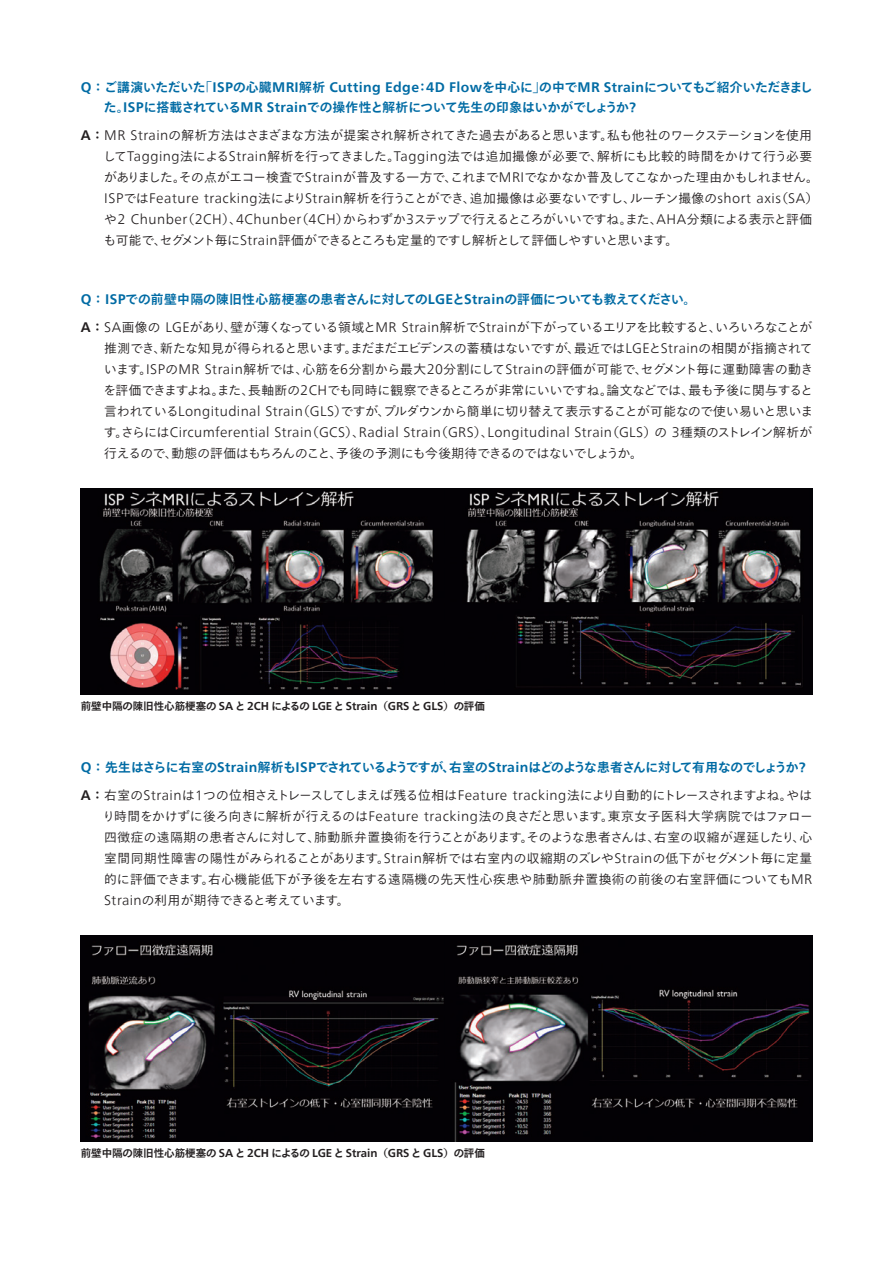
<style>
.page{position:relative;width:893px;height:1263px;background:#fff}
.page>*{position:absolute;margin:0;border:0;box-sizing:border-box;transform-origin:0 0}
.t1{font:300 13.8px "Neue Frutiger World";letter-spacing:.03em;color:#231f20}
.t2{font:700 13.8px "Neue Frutiger World";letter-spacing:.03em;color:#006ba4}
.t3{font:300 12.75px/21px "Tazugane Gothic Std N";letter-spacing:-.015em;color:#231f20}
.t4{font:300 12.75px/28px "Tazugane Gothic Std N";letter-spacing:-.04em;color:#231f20}
.t5{font:300 12.75px "Tazugane Gothic Std N";letter-spacing:-.045em;color:#231f20}
.t6{font:300 12.75px/21px "Tazugane Gothic Std N";letter-spacing:.035em;color:#231f20}
.t7{font:300 12.75px "Tazugane Gothic Std N";letter-spacing:.005em;color:#231f20}
.t8{font:700 12.75px "Tazugane Gothic Std N";letter-spacing:-.025em;color:#006ba4}
.t9{font:300 12.75px/21px "Tazugane Gothic Std N";letter-spacing:.015em;color:#231f20}
.t10{font:700 12.75px "Tazugane Gothic Std N";color:#006ba4}
.t11{font:300 12.75px "Tazugane Gothic Std N";letter-spacing:-.055em;color:#231f20}
.t12{font:700 12.75px "Tazugane Gothic Std N";letter-spacing:-.055em;color:#006ba4}
.t13{font:700 12.75px "Tazugane Gothic Std N";letter-spacing:-.06em;color:#006ba4}
.t14{font:300 12.75px "Tazugane Gothic Std N";letter-spacing:.025em;color:#231f20}
.t15{font:300 12.75px "Tazugane Gothic Std N";letter-spacing:.03em;color:#231f20}
.t16{font:300 12.75px "Tazugane Gothic Std N";letter-spacing:-.07em;color:#231f20}
.t17{font:700 10.5px "Tazugane Gothic Std N";color:#231f20}
.s1{font-family:"Neue Frutiger World";font-size:13.8px}
.s2{font-family:"Tazugane Gothic Std N";font-size:12.75px}
.s3{font-weight:700;color:#006ba4}
.s4{font-family:"Neue Frutiger World";font-weight:700;font-size:13.8px}
.s5{font-weight:700}
.s6{font-family:"Neue Frutiger World";font-size:11.4px}
.s7{font-family:"Tazugane Gothic Std N";font-weight:700;font-size:12.75px}
</style>
<div class="page">
<img style="left:81px;top:488px;width:364px;height:206px">
<img style="left:445px;top:488px;width:367px;height:206px">
<img style="left:81px;top:935px;width:364px;height:206px">
<img style="left:445px;top:935px;width:367px;height:206px">
<p class="t8" style="left:81px;top:78px;width:126px"><span class="s1">Q</span>：ご講演いただいた</p>
<p class="t8" style="left:539px;top:78px;width:275px">の中で<span class="s1">MR Strain</span>についてもご紹介いただきまし</p>
<p class="t2" style="left:199px;top:75px;width:221px"><span class="s2">「</span>ISP<span class="s2">の心臓</span>MRI<span class="s2">解析</span> Cutting Edge</p>
<p class="t8" style="left:416px;top:78px;width:131px">：<span class="s1">4D Flow</span>を中心に」</p>
<p class="t8" style="left:123px;top:98px;width:507px"><span class="s1">ISP</span>に搭載されている<span class="s1">MR Strain</span>での操作性と解析について先生の印象はいかがでしょうか</p>
<p class="t4" style="left:81px;top:93px;width:733px;text-indent:23px"><span class="s3">た。<br></span><span class="s4">A</span><span class="s5">：</span><span class="s1">MR Strain</span>の解析方法はさまざまな方法が提案され解析されてきた過去があると思います私も他社のワークステーションを使用</p>
<p class="t3" style="left:597px;top:125px;width:217px">。<br>解析にも比較的時間をかけて行う必要</p>
<p class="t8" style="left:627px;top:98px;width:14px">?</p>
<p class="t6" style="left:394px;top:146px;width:210px"><span class="s1">Tagging</span>法では追加撮像が必要で、</p>
<p class="t4" style="left:179px;top:146px;width:641px;line-height:21px;text-indent:-76px">して<span class="s1">Tagging</span>法による<span class="s1">Strain</span>解析を行ってきました。<br>その点がエコー検査で<span class="s1">Strain</span>が普及する一方でこれまで<span class="s1">MRI</span>でなかなか普及してこなかった理由かもしれません。</p>
<p class="t3" style="left:445px;top:167px;width:14px">、</p>
<p class="t3" style="left:104px;top:167px;width:83px">がありました。</p>
<p class="t1" style="left:104px;top:187px;width:373px">ISP<span class="s2">では</span>Feature tracking<span class="s2">法により</span>Strain<span class="s2">解析を行うことができ、</span></p>
<p class="t3" style="left:775px;top:188px;width:45px">（<span class="s1">SA</span>(</p>
<p class="t14" style="left:470px;top:189px;width:167px">追加撮像は必要ないですし、</p>
<p class="t1" style="left:630px;top:187px;width:153px"><span class="s2">ルーチン撮像の</span>short axis</p>
<p class="t3" style="left:343px;top:209px;width:291px">からわずか<span class="s1">3</span>ステップで行えるところがいいですね。</p>
<p class="t3" style="left:182px;top:209px;width:62px">（<span class="s1">2CH</span>）、</p>
<p class="t1" style="left:295px;top:208px;width:55px"><span class="s2">（</span>4CH<span class="s2">）</span></p>
<p class="t3" style="left:657px;top:209px;width:157px"><span class="s1">AHA</span>分類による表示と評価</p>
<p class="t1" style="left:104px;top:208px;width:85px"><span class="s2">や</span>2 Chunber</p>
<p class="t5" style="left:103px;top:231px;width:576px">も可能でセグメント毎に<span class="s1">Strain</span>評価ができるところも定量的ですし解析として評価しやすいと思います。</p>
<p class="t3" style="left:154px;top:230px;width:14px">、</p>
<p class="t1" style="left:236px;top:208px;width:67px">4Chunber</p>
<p class="t3" style="left:625px;top:209px;width:38px">また、</p>
<p class="t10" style="left:81px;top:290px;width:617px"><span class="s1">Q</span>：<span class="s1">ISP</span>での前壁中隔の陳旧性心筋梗塞の患者さんに対しての<span class="s1">LGE</span>と<span class="s1">Strain</span>の評価についても教えてください。</p>
<p class="t5" style="left:81px;top:318px;width:642px"><span class="s4">A</span><span class="s5">：</span><span class="s1">SA</span>画像の <span class="s1">LGE</span>があり壁が薄くなっている領域と<span class="s1">MR Strain</span>解析で<span class="s1">Strain</span>が下がっているエリアを比較すると、</p>
<p class="t3" style="left:224px;top:317px;width:14px">、</p>
<p class="t7" style="left:574px;top:339px;width:240px">最近では<span class="s1">LGE</span>と<span class="s1">Strain</span>の相関が指摘されて</p>
<p class="t4" style="left:715px;top:313px;width:98px">いろいろなことが</p>
<p class="t4" style="left:160px;top:334px;width:421px">新たな知見が得られると思いますまだまだエビデンスの蓄積はないですが、</p>
<p class="t3" style="left:344px;top:338px;width:14px">。</p>
<p class="t3" style="left:104px;top:338px;width:63px">推測でき、</p>
<p class="t7" style="left:641px;top:360px;width:174px">セグメント毎に運動障害の動き</p>
<p class="t6" style="left:302px;top:359px;width:347px">心筋を<span class="s1">6</span>分割から最大<span class="s1">20</span>分割にして<span class="s1">Strain</span>の評価が可能で、</p>
<p class="t1" style="left:104px;top:358px;width:206px"><span class="s2">います</span> ISP<span class="s2">の</span>MR Strain<span class="s2">解析では、</span></p>
<p class="t3" style="left:139px;top:359px;width:14px">。</p>
<p class="t3" style="left:248px;top:380px;width:366px">長軸断の<span class="s1">2CH</span>でも同時に観察できるところが非常にいいですね。</p>
<p class="t16" style="left:104px;top:381px;width:122px">を評価できますよね。</p>
<p class="t3" style="left:688px;top:380px;width:127px">最も予後に関与すると</p>
<p class="t3" style="left:607px;top:380px;width:89px">論文などでは、</p>
<p class="t3" style="left:217px;top:380px;width:38px">また、</p>
<p class="t3" style="left:341px;top:401px;width:474px">ですがプルダウンから簡単に切り替えて表示することが可能なので使い易いと思いま</p>
<p class="t3" style="left:378px;top:401px;width:14px">、</p>
<p class="t1" style="left:297px;top:400px;width:52px"><span class="s2">（</span>GLS<span class="s2">）</span></p>
<p class="t1" style="left:104px;top:400px;width:200px"><span class="s2">言われている</span>Longitudinal Strain</p>
<p class="t3" style="left:606px;top:422px;width:208px">（<span class="s1">GLS</span>）の <span class="s1">3</span>種類のストレイン解析が</p>
<p class="t3" style="left:306px;top:422px;width:61px">（<span class="s1">GCS</span>）、</p>
<p class="t3" style="left:435px;top:422px;width:60px">（<span class="s1">GRS</span>）、</p>
<p class="t1" style="left:104px;top:421px;width:210px"><span class="s2">すさらには</span>Circumferential Strain</p>
<p class="t3" style="left:115px;top:422px;width:14px">。</p>
<p class="t1" style="left:359px;top:421px;width:84px">Radial Strain</p>
<p class="t1" style="left:488px;top:421px;width:126px">Longitudinal Strain</p>
<p class="t3" style="left:336px;top:443px;width:308px">予後の予測にも今後期待できるのではないでしょうか。</p>
<p class="t3" style="left:171px;top:443px;width:172px">動態の評価はもちろんのこと、</p>
<p class="t3" style="left:104px;top:443px;width:75px">行えるので、</p>
<p class="t17" style="left:81px;top:698px;width:406px">前壁中隔の陳旧性心筋梗塞の <span class="s6">SA</span> と <span class="s6">2CH</span> によるの <span class="s6">LGE</span> と<span class="s6">Strain</span>（<span class="s6">GRS</span> と<span class="s6">GLS</span>）の評価</p>
<p class="t12" style="left:81px;top:758px;width:376px"><span class="s1">Q</span>：先生はさらに右室の<span class="s1">Strain</span>解析も<span class="s1">ISP</span>でされているようですが、</p>
<p class="t13" style="left:449px;top:758px;width:351px">右室の<span class="s1">Strain</span>はどのような患者さんに対して有用なのでしょうか</p>
<p class="t8" style="left:796px;top:758px;width:14px">?</p>
<p class="t11" style="left:203px;top:786px;width:591px">つの位相さえトレースしてしまえば残る位相は<span class="s1">Feature tracking</span>法により自動的にトレースされますよね。</p>
<p class="t1" style="left:81px;top:784px;width:126px"><span class="s5">A</span><span class="s7">：</span><span class="s2">右室の</span>Strain<span class="s2">は１</span></p>
<p class="t7" style="left:103px;top:807px;width:712px">り時間をかけずに後ろ向きに解析が行えるのは<span class="s1">Feature tracking</span>法の良さだと思います東京女子医科大学病院ではファロー</p>
<p class="t3" style="left:786px;top:785px;width:27px">やは</p>
<p class="t3" style="left:601px;top:806px;width:14px">。</p>
<p class="t4" style="left:314px;top:823px;width:347px">肺動脈弁置換術を行うことがありますそのような患者さんは、</p>
<p class="t3" style="left:520px;top:827px;width:14px">。</p>
<p class="t15" style="left:654px;top:828px;width:142px">右室の収縮が遅延したり</p>
<p class="t9" style="left:104px;top:827px;width:709px">四徴症の遠隔期の患者さんに対して、<br>室間同期性障害の陽性がみられることがあります <span class="s1">Strain</span>解析では右室内の収縮期のズレや<span class="s1">Strain</span>の低下がセグメント毎に定量</p>
<p class="t6" style="left:104px;top:848px;width:709px;text-indent:273px">。<br>的に評価できます右心機能低下が予後を左右する遠隔機の先天性心疾患や肺動脈弁置換術の前後の右室評価についても<span class="s1">MR</span></p>
<p class="t3" style="left:104px;top:869px;width:246px;text-indent:97px">。<br><span class="s1">Strain</span>の利用が期待できると考えています。</p>
<p class="t3" style="left:792px;top:827px;width:21px">心、</p>
<p class="t17" style="left:81px;top:1145px;width:406px">前壁中隔の陳旧性心筋梗塞の <span class="s6">SA</span> と <span class="s6">2CH</span> によるの <span class="s6">LGE</span> と<span class="s6">Strain</span>（<span class="s6">GRS</span> と<span class="s6">GLS</span>）の評価</p>
</div>
